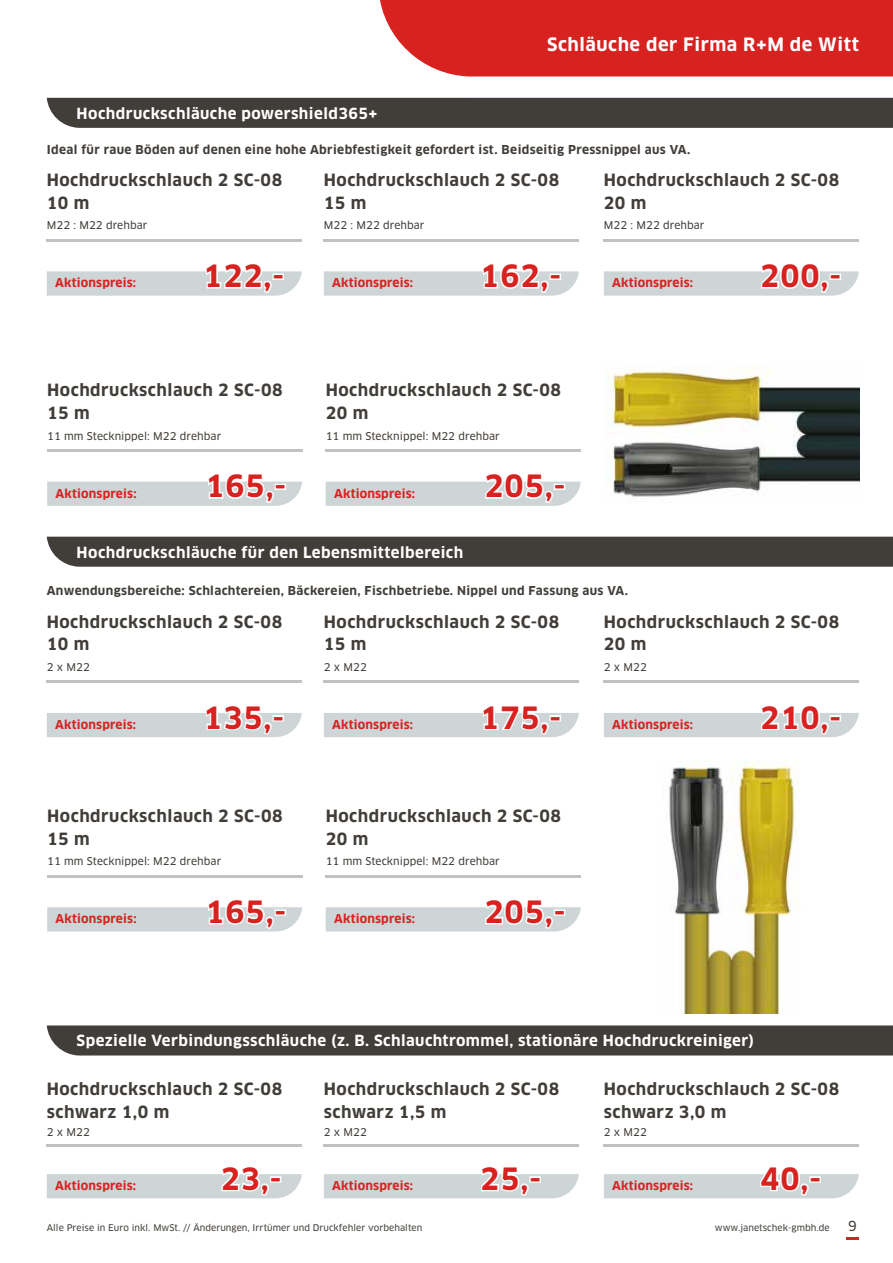
<style>
.page{position:relative;width:893px;height:1263px;background:#fff}
.page>*{position:absolute;margin:0;border:0;box-sizing:border-box;transform-origin:0 0}
.t1{font:700 30px "Clan OT";letter-spacing:.03em;color:#d72220}
.t2{font:700 18px "Clan OT";letter-spacing:.03em;color:#fff}
.t3{font:700 16.5px/22.5px "Clan OT";letter-spacing:.03em;color:#413d39}
.t4{font:700 15px "Clan OT";letter-spacing:.03em;color:#fff}
.t5{font:13.5px "Clan OT News";color:#413d39}
.t6{font:700 12px "Clan OT";letter-spacing:.03em;color:#413d39}
.t7{font:700 12px "Clan OT";letter-spacing:.015em;color:#d72220}
.t8{font:10.5px "Clan OT News";letter-spacing:.005em;color:#413d39}
.t9{font:9px "Clan OT News";letter-spacing:.005em;color:#413d39}
</style>
<div class="page">
<svg style="left:846px;top:1237px;width:13px;height:2px"></svg>
<div style="left:380px;top:0;width:513px;height:76px;background:#d72220"></div>
<div style="left:47px;top:98px;width:846px;height:30px;background:#413d39"></div>
<div style="left:47px;top:1025px;width:846px;height:30px;background:#413d39"></div>
<div style="left:47px;top:537px;width:846px;height:30px;background:#413d39"></div>
<hr style="left:47px;top:239px;width:255px;height:3px;background:#bfc3c3">
<svg style="left:47px;top:271px;width:255px;height:25px;background:#d5dbdd"></svg>
<div style="left:272px;top:274px;width:12px;height:6px;border:3px solid #fff"></div>
<hr style="left:47px;top:1144px;width:255px;height:2px;background:#bfc3c3">
<svg style="left:47px;top:1174px;width:255px;height:24px;background:#d3d9db"></svg>
<div style="left:270px;top:1176px;width:11px;height:7px;border:3px solid #fff"></div>
<hr style="left:47px;top:681px;width:255px;height:2px;background:#bfc3c3">
<svg style="left:47px;top:713px;width:255px;height:24px;background:#d4dadc"></svg>
<div style="left:272px;top:715px;width:12px;height:6px;border:3px solid #fff"></div>
<hr style="left:324px;top:239px;width:255px;height:3px;background:#bfc3c3">
<svg style="left:324px;top:271px;width:255px;height:25px;background:#d6dbdd"></svg>
<hr style="left:324px;top:1144px;width:255px;height:2px;background:#bfc3c3">
<svg style="left:324px;top:1174px;width:255px;height:24px;background:#d3d9db"></svg>
<div style="left:529px;top:1176px;width:12px;height:7px;border:3px solid #fff"></div>
<hr style="left:324px;top:681px;width:255px;height:2px;background:#bfc3c3">
<svg style="left:324px;top:713px;width:255px;height:24px;background:#d4dadc"></svg>
<hr style="left:604px;top:239px;width:255px;height:3px;background:#bfc3c3">
<svg style="left:604px;top:271px;width:255px;height:25px;background:#d5dbdd"></svg>
<div style="left:829px;top:274px;width:12px;height:6px;border:3px solid #fff"></div>
<hr style="left:604px;top:1144px;width:255px;height:2px;background:#bfc3c3">
<svg style="left:604px;top:1174px;width:255px;height:24px;background:#d3d9db"></svg>
<div style="left:809px;top:1176px;width:12px;height:7px;border:3px solid #fff"></div>
<hr style="left:604px;top:681px;width:255px;height:2px;background:#bfc3c3">
<svg style="left:604px;top:713px;width:255px;height:24px;background:#d4dadc"></svg>
<div style="left:829px;top:715px;width:12px;height:6px;border:3px solid #fff"></div>
<hr style="left:47px;top:449px;width:255px;height:3px;background:#bfc3c3">
<svg style="left:47px;top:481px;width:255px;height:25px;background:#d6dcdd"></svg>
<hr style="left:47px;top:875px;width:255px;height:2px;background:#bfc3c3">
<svg style="left:47px;top:907px;width:255px;height:24px;background:#d5dbdc"></svg>
<div style="left:275px;top:909px;width:11px;height:7px;border:3px solid #fff"></div>
<hr style="left:326px;top:449px;width:255px;height:3px;background:#bfc3c3">
<svg style="left:326px;top:481px;width:255px;height:25px;background:#d6dcdd"></svg>
<hr style="left:326px;top:875px;width:255px;height:2px;background:#bfc3c3">
<svg style="left:326px;top:907px;width:255px;height:24px;background:#d5dbdc"></svg>
<div style="left:554px;top:909px;width:11px;height:7px;border:3px solid #fff"></div>
<img style="left:604px;top:366px;width:255px;height:131px">
<img style="left:669px;top:761px;width:131px;height:252px">
<p class="t4" style="left:77px;top:104px;width:302px">Hochdruckschläuche powershield365+</p>
<p class="t2" style="left:547px;top:34px;width:313px">Schläuche der Firma R+M de Witt</p>
<p class="t6" style="left:47px;top:143px;width:645px">Ideal für raue Böden auf denen eine hohe Abriebfestigkeit gefordert ist. Beidseitig Pressnippel aus VA.</p>
<p class="t3" style="left:47px;top:169px;width:237px">Hochdruckschlauch 2 SC-08<br>10 m</p>
<p class="t3" style="left:324px;top:169px;width:237px">Hochdruckschlauch 2 SC-08<br>15 m</p>
<p class="t8" style="left:47px;top:219px;width:102px">M22 : M22 drehbar</p>
<p class="t8" style="left:324px;top:219px;width:102px">M22 : M22 drehbar</p>
<p class="t7" style="left:55px;top:276px;width:82px">Aktionspreis:</p>
<h1 class="t1" style="left:203px;top:258px;width:82px">122,-</h1>
<p class="t7" style="left:332px;top:276px;width:82px">Aktionspreis:</p>
<h1 class="t1" style="left:480px;top:258px;width:82px">162,-</h1>
<p class="t3" style="left:47px;top:379px;width:237px">Hochdruckschlauch 2 SC-08<br>15 m</p>
<p class="t3" style="left:326px;top:379px;width:237px">Hochdruckschlauch 2 SC-08<br>20 m</p>
<p class="t8" style="left:47px;top:429px;width:176px">11 mm Stecknippel: M22 drehbar</p>
<p class="t8" style="left:326px;top:429px;width:176px">11 mm Stecknippel: M22 drehbar</p>
<p class="t7" style="left:56px;top:486px;width:82px">Aktionspreis:</p>
<h1 class="t1" style="left:205px;top:469px;width:82px">165,-</h1>
<p class="t7" style="left:334px;top:486px;width:82px">Aktionspreis:</p>
<h1 class="t1" style="left:484px;top:469px;width:82px">205,-</h1>
<p class="t4" style="left:77px;top:543px;width:388px">Hochdruckschläuche für den Lebensmittelbereich</p>
<p class="t3" style="left:604px;top:169px;width:237px">Hochdruckschlauch 2 SC-08<br>20 m</p>
<p class="t8" style="left:604px;top:219px;width:102px">M22 : M22 drehbar</p>
<p class="t7" style="left:612px;top:276px;width:82px">Aktionspreis:</p>
<h1 class="t1" style="left:760px;top:258px;width:82px">200,-</h1>
<p class="t6" style="left:47px;top:583px;width:583px">Anwendungsbereiche: Schlachtereien, Bäckereien, Fischbetriebe. Nippel und Fassung aus VA.</p>
<p class="t3" style="left:47px;top:611px;width:237px">Hochdruckschlauch 2 SC-08<br>10 m</p>
<p class="t3" style="left:324px;top:611px;width:237px">Hochdruckschlauch 2 SC-08<br>15 m</p>
<p class="t3" style="left:604px;top:611px;width:237px">Hochdruckschlauch 2 SC-08<br>20 m</p>
<p class="t8" style="left:47px;top:661px;width:45px">2 x M22</p>
<p class="t8" style="left:324px;top:661px;width:45px">2 x M22</p>
<p class="t8" style="left:604px;top:661px;width:45px">2 x M22</p>
<p class="t7" style="left:55px;top:718px;width:82px">Aktionspreis:</p>
<h1 class="t1" style="left:203px;top:700px;width:82px">135,-</h1>
<p class="t7" style="left:332px;top:718px;width:82px">Aktionspreis:</p>
<h1 class="t1" style="left:480px;top:700px;width:82px">175,-</h1>
<p class="t7" style="left:612px;top:718px;width:82px">Aktionspreis:</p>
<h1 class="t1" style="left:760px;top:700px;width:82px">210,-</h1>
<p class="t3" style="left:47px;top:805px;width:237px">Hochdruckschlauch 2 SC-08<br>15 m</p>
<p class="t3" style="left:326px;top:805px;width:237px">Hochdruckschlauch 2 SC-08<br>20 m</p>
<p class="t8" style="left:47px;top:855px;width:176px">11 mm Stecknippel: M22 drehbar</p>
<p class="t8" style="left:326px;top:855px;width:176px">11 mm Stecknippel: M22 drehbar</p>
<p class="t7" style="left:56px;top:912px;width:82px">Aktionspreis:</p>
<h1 class="t1" style="left:205px;top:894px;width:82px">165,-</h1>
<p class="t7" style="left:334px;top:912px;width:82px">Aktionspreis:</p>
<h1 class="t1" style="left:484px;top:894px;width:82px">205,-</h1>
<p class="t4" style="left:77px;top:1032px;width:679px">Spezielle Verbindungsschläuche (z. B. Schlauchtrommel, stationäre Hochdruckreiniger)</p>
<p class="t3" style="left:47px;top:1078px;width:237px">Hochdruckschlauch 2 SC-08 schwarz 1,0 m</p>
<p class="t3" style="left:324px;top:1078px;width:237px">Hochdruckschlauch 2 SC-08 schwarz 1,5 m</p>
<p class="t3" style="left:604px;top:1078px;width:237px">Hochdruckschlauch 2 SC-08 schwarz 3,0 m</p>
<p class="t8" style="left:47px;top:1126px;width:45px">2 x M22</p>
<p class="t8" style="left:324px;top:1126px;width:45px">2 x M22</p>
<p class="t8" style="left:604px;top:1126px;width:45px">2 x M22</p>
<p class="t7" style="left:55px;top:1179px;width:82px">Aktionspreis:</p>
<h1 class="t1" style="left:221px;top:1161px;width:62px">23,-</h1>
<p class="t7" style="left:332px;top:1179px;width:82px">Aktionspreis:</p>
<h1 class="t1" style="left:480px;top:1161px;width:62px">25,-</h1>
<p class="t7" style="left:612px;top:1179px;width:82px">Aktionspreis:</p>
<h1 class="t1" style="left:760px;top:1161px;width:62px">40,-</h1>
<p class="t9" style="left:47px;top:1222px;width:377px">Alle Preise in Euro inkl. MwSt. // Änderungen, Irrtümer und Druckfehler vorbehalten</p>
<p class="t9" style="left:715px;top:1222px;width:116px">www.janetschek-gmbh.de</p>
<p class="t5" style="left:848px;top:1218px;width:10px">9</p>
</div>
